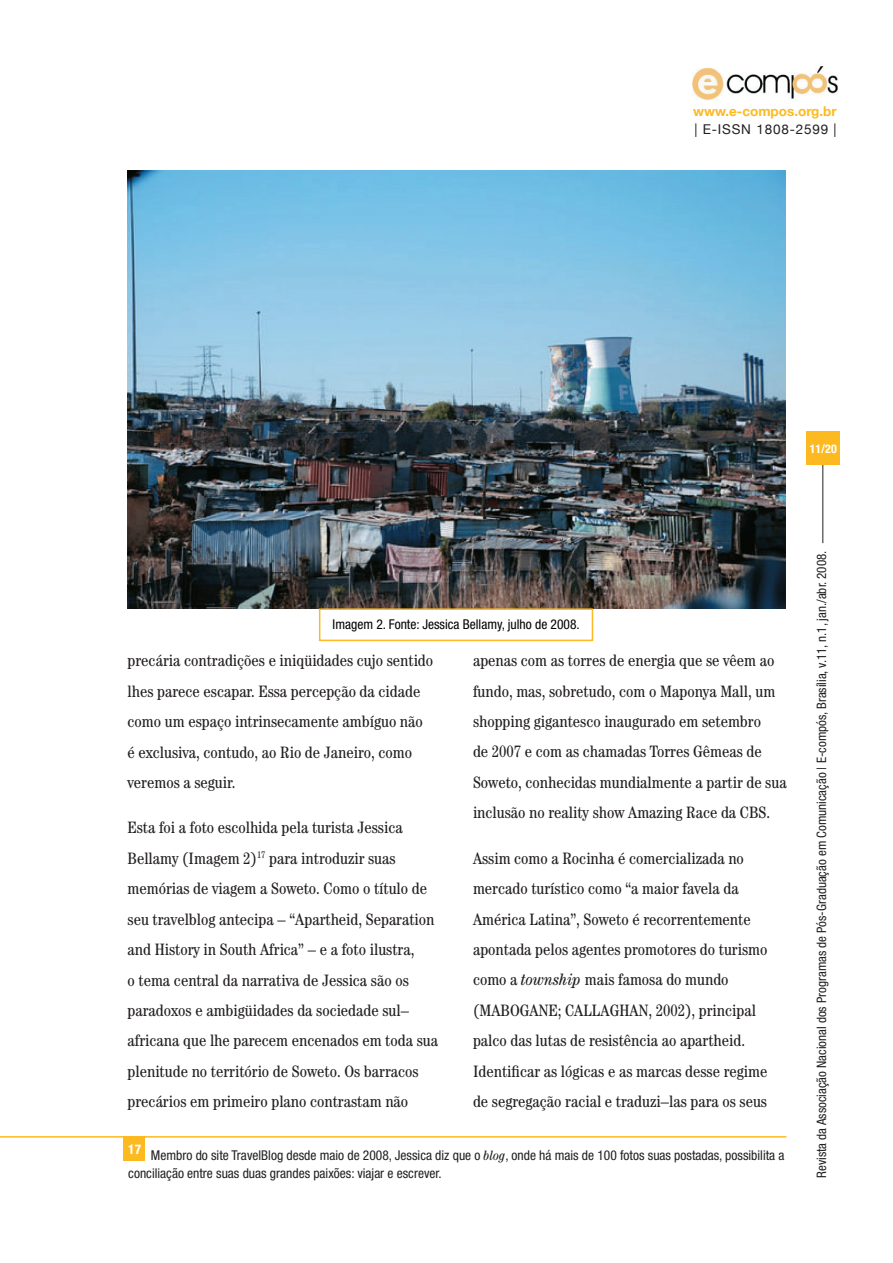
<style>
.page{position:relative;width:893px;height:1263px;background:#fff}
.page>*{position:absolute;margin:0;border:0;box-sizing:border-box;transform-origin:0 0}
.t1{font:condensed 16.5px/30.5px "Century";color:#231f20}
.t2{font:condensed 13.5px/18px "Helvetica Neue LT Std";color:#231f20}
.t3{font:condensed 13.5px "Helvetica Neue LT Std";color:#000}
.t4{font:700 13.5px "Helvetica Neue";color:#fdba20}
.t5{font:13.5px "Helvetica Neue";letter-spacing:.06em;color:#231f20}
.t6{font:condensed 13.05px "Helvetica Neue LT Std";color:#231f20}
.t7{font:700 condensed 12px "Helvetica Neue";color:#fff}
.s1{font-style:italic}
.s2{font-family:"Century";font-style:italic}
</style>
<div class="page">
<hr style="left:822px;top:453px;width:1px;height:90px;background:#231f20">
<div style="left:806px;top:432px;width:34px;height:33px;background:#fdba20"></div>
<img style="left:692px;top:66px;width:146px;height:34px">
<div style="left:123px;top:1136px;width:22px;height:25px;background:#fdba20"></div>
<hr style="left:0;top:1136px;width:786px;height:1px;background:#fdba20">
<img style="left:128px;top:170px;width:658px;height:438px">
<div style="left:319px;top:608px;width:274px;height:33px;border:2px solid #fdba20"></div>
<p class="t4" style="left:693px;top:103px;width:145px">www.e-compos.org.br</p>
<p class="t5" style="left:694px;top:121px;width:144px">| E-ISSN 1808-2599 |</p>
<p class="t7" style="left:810px;top:441px;width:29px">11/20</p>
<p class="t3" style="left:333px;top:616px;width:249px">Imagem 2. Fonte: Jessica Bellamy, julho de 2008.</p>
<p class="t1" style="left:128px;top:645px;width:307px">precária contradições e iniqüidades cujo sentido lhes parece escapar. Essa percepção da cidade como um espaço intrinsecamente ambíguo não é exclusiva, contudo, ao Rio de Janeiro, como veremos a seguir.</p>
<p class="t1" style="left:128px;top:812px;width:312px">Esta foi a foto escolhida pela turista Jessica Bellamy (Imagem 2)<sup>17</sup> para introduzir suas memórias de viagem a Soweto. Como o título de seu travelblog antecipa – “Apartheid, Separation and History in South Africa” – e a foto ilustra,<br>o tema central da narrativa de Jessica são os paradoxos e ambigüidades da sociedade sul– africana que lhe parecem encenados em toda sua plenitude no território de Soweto. Os barracos precários em primeiro plano contrastam não</p>
<p class="t1" style="left:473px;top:645px;width:315px">apenas com as torres de energia que se vêem ao fundo, mas, sobretudo, com o Maponya Mall, um shopping gigantesco inaugurado em setembro<br>de 2007 e com as chamadas Torres Gêmeas de Soweto, conhecidas mundialmente a partir de sua inclusão no reality show Amazing Race da CBS.</p>
<p class="t1" style="left:473px;top:843px;width:296px">Assim como a Rocinha é comercializada no mercado turístico como “a maior favela da América Latina”, Soweto é recorrentemente apontada pelos agentes promotores do turismo como a <span class="s1">township</span> mais famosa do mundo (MABOGANE; CALLAGHAN, 2002), principal palco das lutas de resistência ao apartheid.<br>Identificar as lógicas e as marcas desse regime de segregação racial e traduzi–las para os seus</p>
<p class="t2" style="left:128px;top:1146px;width:658px"><sup>17</sup> Membro do site TravelBlog desde maio de 2008, Jessica diz que o <span class="s2">blog</span>, onde há mais de 100 fotos suas postadas, possibilita a conciliação entre suas duas grandes paixões: viajar e escrever.</p>
<p class="t6" style="left:814px;top:1178px;width:629px;rotate:-90deg">Revista da Associação Nacional dos Programas de Pós-Graduação em Comunicação | E-compós, Brasília, v.11, n.1, jan./abr. 2008.</p>
</div>
